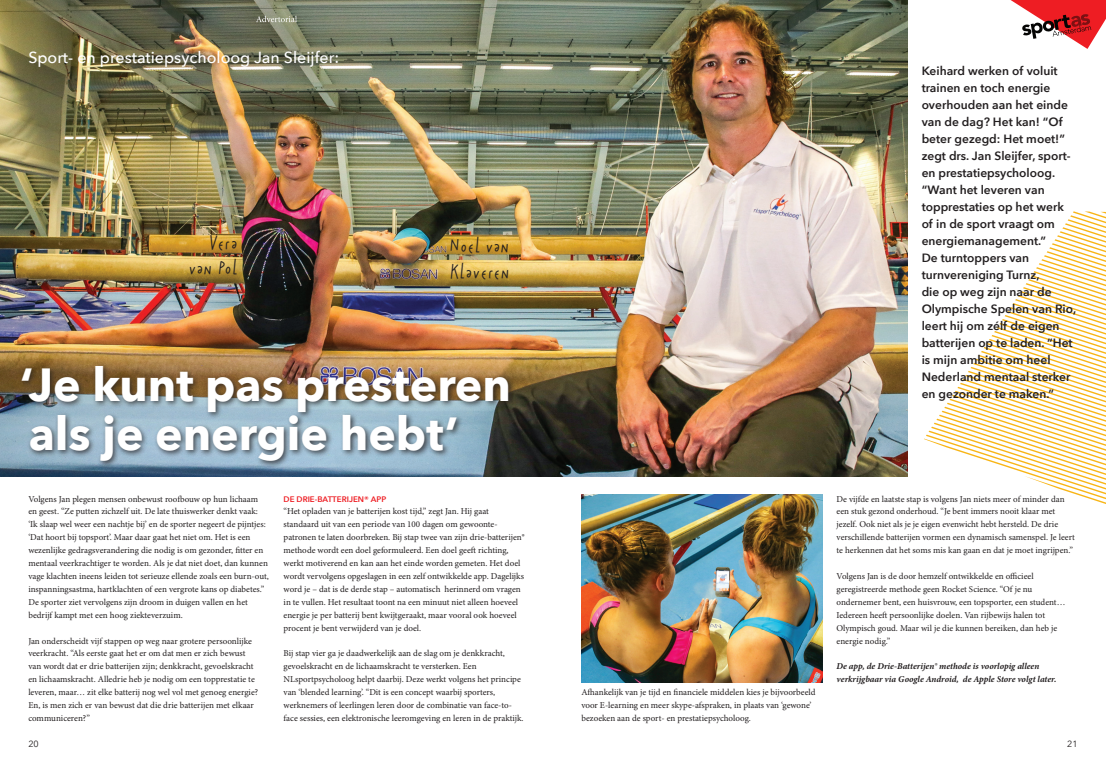
<style>
.page{position:relative;width:1106px;height:766px;background:#fff}
.page>*{position:absolute;margin:0;border:0;box-sizing:border-box;transform-origin:0 0}
.t1{font:700 46.3px/48.9px "Avenir Next";color:#fff}
.t2{font:21px "VD Psst";color:#231f20}
.t3{font:500 16px "Avenir Next";color:#fff}
.t4{font:600 12px/17px "Avenir Next";color:#231f20}
.t5{font:9px/12.9px "Minion Pro";color:#231f20}
.t6{font:italic 700 9px/12.9px "Minion Pro";color:#231f20}
.t7{font:9px "Avenir Next";color:#231f20}
.t8{font:600 8px "Avenir Next";color:#ee1d23}
</style>
<div class="page">
<svg style="left:924px;top:211px;width:182px;height:293px"></svg>
<img style="left:0;top:0;width:907px;height:476px">
<div style="left:19px;top:362px;width:497px;height:106px;background:#231f20;opacity:.75"></div>
<img style="left:581px;top:494px;width:241px;height:188px">
<svg style="left:1010px;top:0;width:96px;height:49px"></svg>
<svg style="left:256px;top:16px;width:41px;height:6px"></svg>
<p class="t3" style="left:28px;top:43px;width:312px">Sport- en prestatiepsycholoog Jan Sleijfer:</p>
<p class="t2" style="left:209px;top:232px;width:30px">Vera</p>
<p class="t2" style="left:188px;top:257px;width:51px">van Pol</p>
<p class="t2" style="left:449px;top:235px;width:62px">Noel van</p>
<p class="t2" style="left:449px;top:261px;width:62px">Klaveren</p>
<p class="t1" style="left:20px;top:359px;width:492px">‘Je kunt pas presteren als je energie hebt’</p>
<p class="t5" style="left:28px;top:492px;width:242px">Volgens Jan plegen mensen onbewust roofbouw op hun lichaam en geest. “Ze putten zichzelf uit. De late thuiswerker denkt vaak: ‘Ik slaap wel weer een nachtje bij’ en de sporter negeert de pijntjes: ‘Dat hoort bij topsport’. Maar daar gaat het niet om. Het is een wezenlijke gedragsverandering die nodig is om gezonder, fitter en mentaal veerkrachtiger te worden. Als je dat niet doet, dan kunnen vage klachten ineens leiden tot serieuze ellende zoals een burn-out, inspanningsastma, hartklachten of een vergrote kans op diabetes.” De sporter ziet vervolgens zijn droom in duigen vallen en het bedrijf kampt met een hoog ziekteverzuim.</p>
<p class="t5" style="left:28px;top:634px;width:231px">Jan onderscheidt vijf stappen op weg naar grotere persoonlijke veerkracht. “Als eerste gaat het er om dat men er zich bewust van wordt dat er drie batterijen zijn; denkkracht, gevoelskracht en lichaamskracht. Alledrie heb je nodig om een topprestatie te leveren, maar… zit elke batterij nog wel vol met genoeg energie?<br>En, is men zich er van bewust dat die drie batterijen met elkaar communiceren?”</p>
<p class="t8" style="left:283px;top:491px;width:104px">DE DRIE-BATTERIJEN® APP</p>
<p class="t5" style="left:283px;top:505px;width:242px">“Het opladen van je batterijen kost tijd,” zegt Jan. Hij gaat standaard uit van een periode van 100 dagen om gewoonte&shy;patronen te laten doorbreken. Bij stap twee van zijn drie-batterijen® methode wordt een doel geformuleerd. Een doel geeft richting, werkt motiverend en kan aan het einde worden gemeten. Het doel wordt vervolgens opgeslagen in een zelf ontwikkelde app. Dagelijks word je – dat is de derde stap – automatisch herinnerd om vragen in te vullen. Het resultaat toont na een minuut niet alleen hoeveel energie je per batterij bent kwijtgeraakt, maar vooral ook hoeveel procent je bent verwijderd van je doel.</p>
<p class="t5" style="left:283px;top:647px;width:241px">Bij stap vier ga je daadwerkelijk aan de slag om je denkkracht, gevoelskracht en de lichaamskracht te versterken. Een NLsportpsycholoog helpt daarbij. Deze werkt volgens het principe van ‘blended learning’. “Dit is een concept waarbij sporters, werknemers of leerlingen leren door de combinatie van face-to&shy;face sessies, een elektronische leeromgeving en leren in de praktijk.</p>
<p class="t4" style="left:921px;top:62px;width:156px">Keihard werken of voluit trainen en toch energie overhouden aan het einde van de dag? Het kan! “Of beter gezegd: Het moet!” zegt drs. Jan Sleijfer, sport&shy;en prestatiepsycholoog. “Want het leveren van topprestaties op het werk of in de sport vraagt om energiemanagement.”<br>De turntoppers van turnvereniging Turnz,<br>die op weg zijn naar de<br>Olympische Spelen van Rio, leert hij om zélf de eigen batterijen op te laden. “Het is mijn ambitie om heel<br>Nederland mentaal sterker en gezonder te maken.”</p>
<p class="t5" style="left:581px;top:685px;width:236px">Afhankelijk van je tijd en financiele middelen kies je bijvoorbeeld voor E-learning en meer skype-afspraken, in plaats van ‘gewone’ bezoeken aan de sport- en prestatiepsycholoog.</p>
<p class="t5" style="left:836px;top:492px;width:240px">De vijfde en laatste stap is volgens Jan niets meer of minder dan een stuk gezond onderhoud. “Je bent immers nooit klaar met jezelf. Ook niet als je je eigen evenwicht hebt hersteld. De drie verschillende batterijen vormen een dynamisch samenspel. Je leert te herkennen dat het soms mis kan gaan en dat je moet ingrijpen.”</p>
<p class="t5" style="left:836px;top:569px;width:230px">Volgens Jan is de door hemzelf ontwikkelde en officieel geregistreerde methode geen Rocket Science. “Of je nu ondernemer bent, een huisvrouw, een topsporter, een student… Iedereen heeft persoonlijke doelen. Van rijbewijs halen tot Olympisch goud. Maar wil je die kunnen bereiken, dan heb je energie nodig.”</p>
<p class="t6" style="left:836px;top:659px;width:221px">De app, de Drie-Batterijen® methode is voorlopig alleen verkrijgbaar via Google Android, de Apple Store volgt later.</p>
<p class="t7" style="left:28px;top:735px;width:12px">20</p>
<p class="t7" style="left:1067px;top:735px;width:12px">21</p>
</div>
